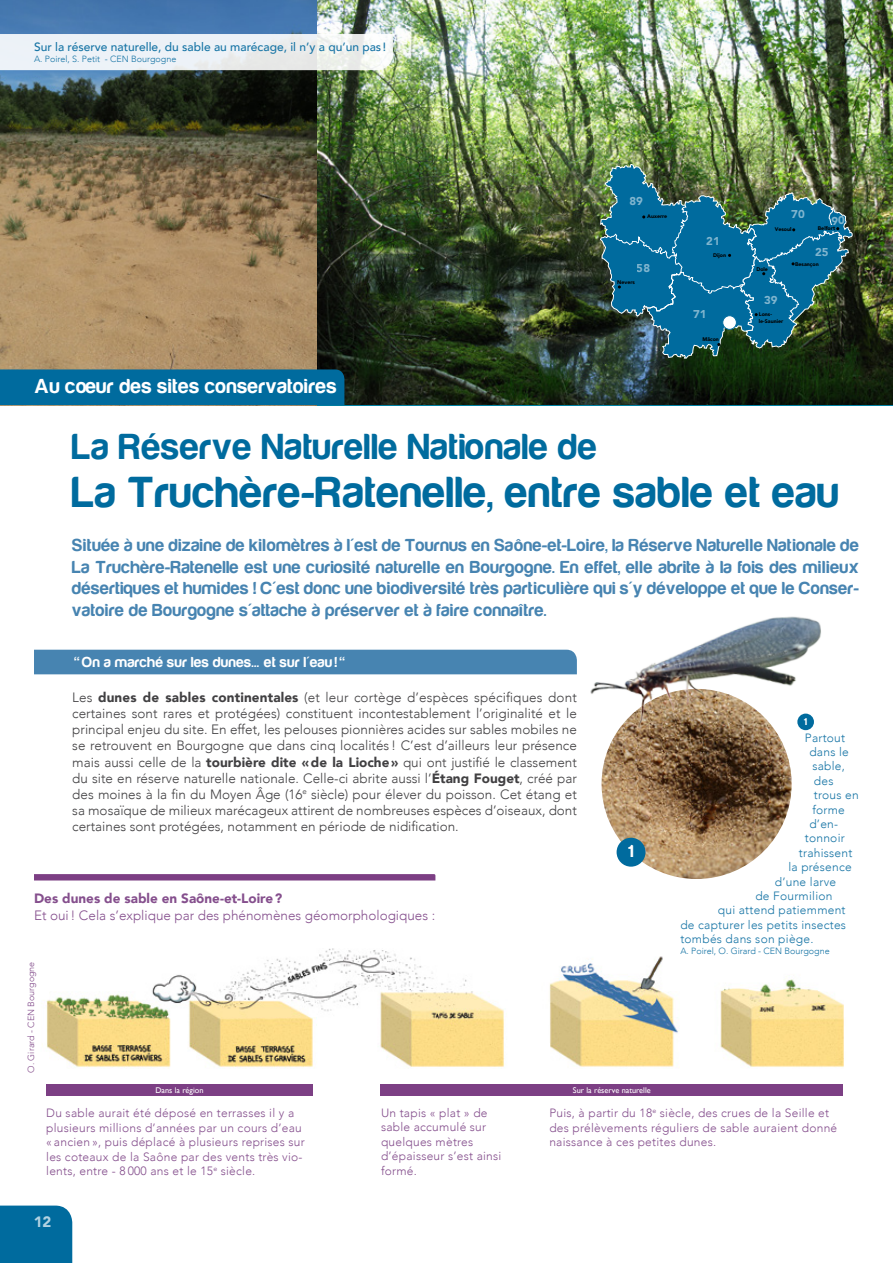
<style>
.page{position:relative;width:893px;height:1263px;background:#fff}
.page>*{position:absolute;margin:0;border:0;box-sizing:border-box;transform-origin:0 0}
.t1{font:45px "Harabara";letter-spacing:.03em;color:#006b9e}
.t2{font:37.5px "Harabara";letter-spacing:.03em;color:#006b9e}
.t3{font:21px "Harabara";letter-spacing:.03em;color:#fff}
.t4{font:18px/21.6px "Harabara";letter-spacing:.03em;color:#4784b1;text-align:justify}
.t5{font:18px "Harabara";color:#fff}
.t6{font:15px "Harabara";letter-spacing:.03em;color:#fff}
.t7{font:900 15px "Avenir";color:#fff}
.t8{font:300 13.5px/16.2px "Avenir";color:#414042;text-align:justify}
.t9{font:300 13.5px "Avenir";color:#854f8d}
.t10{font:900 13.5px "Avenir";color:#854f8d}
.t11{font:300 12px/14.4px "Avenir";letter-spacing:.02em;color:#854f8d}
.t12{font:300 12px "Avenir";letter-spacing:.02em;color:#1674a5}
.t13{font:500 12px "Avenir";color:#1674a5}
.t14{font:900 11.4px "Avenir";color:#fff}
.t15{font:10.35px "Harabara";color:#fff}
.t16{font:300 9px "Avenir";color:#1674a5}
.t17{font:300 9px "Avenir";color:#854f8d}
.t18{font:8.25px "Gill Sans";color:#fff}
.t19{font:900 5.25px/6.3px "Avenir";color:#000}
.s1{font-weight:900}
</style>
<div class="page">
<div style="left:34px;top:650px;width:543px;height:24px;background:#4784b1"></div>
<img style="left:316px;top:0;width:577px;height:405px">
<svg style="left:0;top:0;width:316px;height:369px;background:#7d725b"></svg>
<div style="left:0;top:369px;width:344px;height:36px;background:#006b9e"></div>
<svg style="left:0;top:34px;width:393px;height:36px;background:#ecf0f3"></svg>
<img style="left:600px;top:687px;width:193px;height:194px;border-radius:97px">
<svg style="left:34px;top:874px;width:401px;height:6px;background:#7e4286"></svg>
<div style="left:0;top:1205px;width:72px;height:58px;background:#006b9e"></div>
<img style="left:43px;top:948px;width:801px;height:121px">
<div style="left:46px;top:1084px;width:267px;height:11px;background:#7c3f84"></div>
<div style="left:381px;top:1084px;width:462px;height:11px;background:#7c3f84"></div>
<div style="left:617px;top:838px;width:28px;height:29px;background:#006b9e;border-radius:50%"></div>
<img style="left:590px;top:616px;width:231px;height:124px">
<img style="left:600px;top:164px;width:253px;height:195px">
<p class="t13" style="left:34px;top:36px;width:354px">Sur la réserve naturelle, du sable au marécage, il n’y a qu’un pas !</p>
<p class="t16" style="left:34px;top:53px;width:144px">A. Poirel, S. Petit - CEN Bourgogne</p>
<h3 class="t3" style="left:35px;top:375px;width:303px">Au coeur des sites conservatoires</h3>
<p class="t14" style="left:629px;top:191px;width:15px">89</p>
<p class="t19" style="left:647px;top:213px;width:22px">Auxerre</p>
<p class="t14" style="left:637px;top:258px;width:15px">58</p>
<p class="t19" style="left:617px;top:279px;width:19px">Nevers</p>
<p class="t14" style="left:706px;top:231px;width:15px">21</p>
<p class="t19" style="left:713px;top:252px;width:14px">Dijon</p>
<p class="t14" style="left:693px;top:304px;width:15px">71</p>
<p class="t19" style="left:702px;top:336px;width:18px">Mâcon</p>
<p class="t14" style="left:791px;top:204px;width:15px">70</p>
<p class="t19" style="left:775px;top:226px;width:18px">Vesoul</p>
<p class="t19" style="left:818px;top:225px;width:19px">Belfort</p>
<p class="t14" style="left:815px;top:242px;width:15px">25</p>
<p class="t19" style="left:756px;top:266px;width:13px">Dole</p>
<p class="t14" style="left:764px;top:290px;width:15px">39</p>
<p class="t19" style="left:759px;top:311px;width:26px">Lons&shy;le-Saunier</p>
<p class="t19" style="left:795px;top:261px;width:25px">Besançon</p>
<h2 class="t2" style="left:72px;top:427px;width:526px">La Réserve Naturelle Nationale de</h2>
<h1 class="t1" style="left:72px;top:468px;width:768px">La Truchère-Ratenelle, entre sable et eau</h1>
<p class="t4" style="left:72px;top:535px;width:788px">Située à une dizaine de kilomètres à l'est de Tournus en Saône-et-Loire, la Réserve Naturelle Nationale de La Truchère-Ratenelle est une curiosité naturelle en Bourgogne. En effet, elle abrite à la fois des milieux désertiques et humides ! C'est donc une biodiversité très particulière qui s'y développe et que le Conser&shy;vatoire de Bourgogne s'attache à préserver et à faire connaître.</p>
<p class="t6" style="left:74px;top:654px;width:272px">" On a marché sur les dunes... et sur l'eau ! "</p>
<p class="t8" style="left:72px;top:689px;width:506px">Les <span class="s1">dunes de sables continentales</span> (et leur cortège d’espèces spécifiques dont certaines sont rares et protégées) constituent incontestablement l’originalité et le principal enjeu du site. En effet, les pelouses pionnières acides sur sables mobiles ne se retrouvent en Bourgogne que dans cinq localités ! C’est d’ailleurs leur présence mais aussi celle de la <span class="s1">tourbière dite «de la Lioche»</span> qui ont justifié le classement du site en réserve naturelle nationale. Celle-ci abrite aussi l’<span class="s1">Étang Fouget</span>, créé par des moines à la fin du Moyen Âge (16<sup>e</sup> siècle) pour élever du poisson. Cet étang et sa mosaïque de milieux marécageux attirent de nombreuses espèces d’oiseaux, dont certaines sont protégées, notamment en période de nidification.</p>
<p class="t10" style="left:34px;top:887px;width:250px">Des dunes de sable en Saône-et-Loire?</p>
<p class="t9" style="left:34px;top:907px;width:403px">Et oui! Cela s’explique par des phénomènes géomorphologiques :</p>
<p class="t17" style="left:26px;top:1073px;width:113px;rotate:-90deg">O. Girard - CEN Bourgogne</p>
<h3 class="t5" style="left:629px;top:842px;width:6px">1</h3>
<p class="t18" style="left:155px;top:1085px;width:50px">Dans la région</p>
<p class="t18" style="left:573px;top:1085px;width:79px">Sur la réserve naturelle</p>
<p class="t15" style="left:804px;top:716px;width:4px">1</p>
<p class="t12" style="left:805px;top:730px;width:42px">Partout</p>
<p class="t12" style="left:809px;top:745px;width:41px">dans le</p>
<p class="t12" style="left:812px;top:759px;width:34px">sable,</p>
<p class="t12" style="left:814px;top:773px;width:21px">des</p>
<p class="t12" style="left:814px;top:788px;width:46px">trous en</p>
<p class="t12" style="left:812px;top:802px;width:34px">forme</p>
<p class="t12" style="left:809px;top:817px;width:30px">d’en-</p>
<p class="t12" style="left:805px;top:831px;width:41px">tonnoir</p>
<p class="t12" style="left:799px;top:845px;width:55px">trahissent</p>
<p class="t12" style="left:788px;top:860px;width:65px">la présence</p>
<p class="t12" style="left:775px;top:874px;width:63px">d’une larve</p>
<p class="t12" style="left:755px;top:889px;width:79px">de Fourmilion</p>
<p class="t12" style="left:718px;top:903px;width:129px">qui attend patiemment</p>
<p class="t12" style="left:680px;top:917px;width:167px">de capturer les petits insectes</p>
<p class="t12" style="left:680px;top:932px;width:135px">tombés dans son piège.</p>
<p class="t16" style="left:680px;top:945px;width:151px">A. Poirel, O. Girard - CEN Bourgogne</p>
<p class="t11" style="left:46px;top:1106px;width:260px">Du sable aurait été déposé en terrasses il y a plusieurs millions d’années par un cours d’eau « ancien », puis déplacé à plusieurs reprises sur les coteaux de la Saône par des vents très vio&shy;lents, entre - 8 000 ans et le 15<sup>e</sup> siècle.</p>
<p class="t11" style="left:381px;top:1106px;width:122px">Un tapis « plat » de sable accumulé sur quelques mètres d’épaisseur s’est ainsi formé.</p>
<p class="t11" style="left:549px;top:1106px;width:289px">Puis, à partir du 18<sup>e</sup> siècle, des crues de la Seille et des prélèvements réguliers de sable auraient donné naissance à ces petites dunes.</p>
<p class="t7" style="left:34px;top:1209px;width:19px">12</p>
</div>
